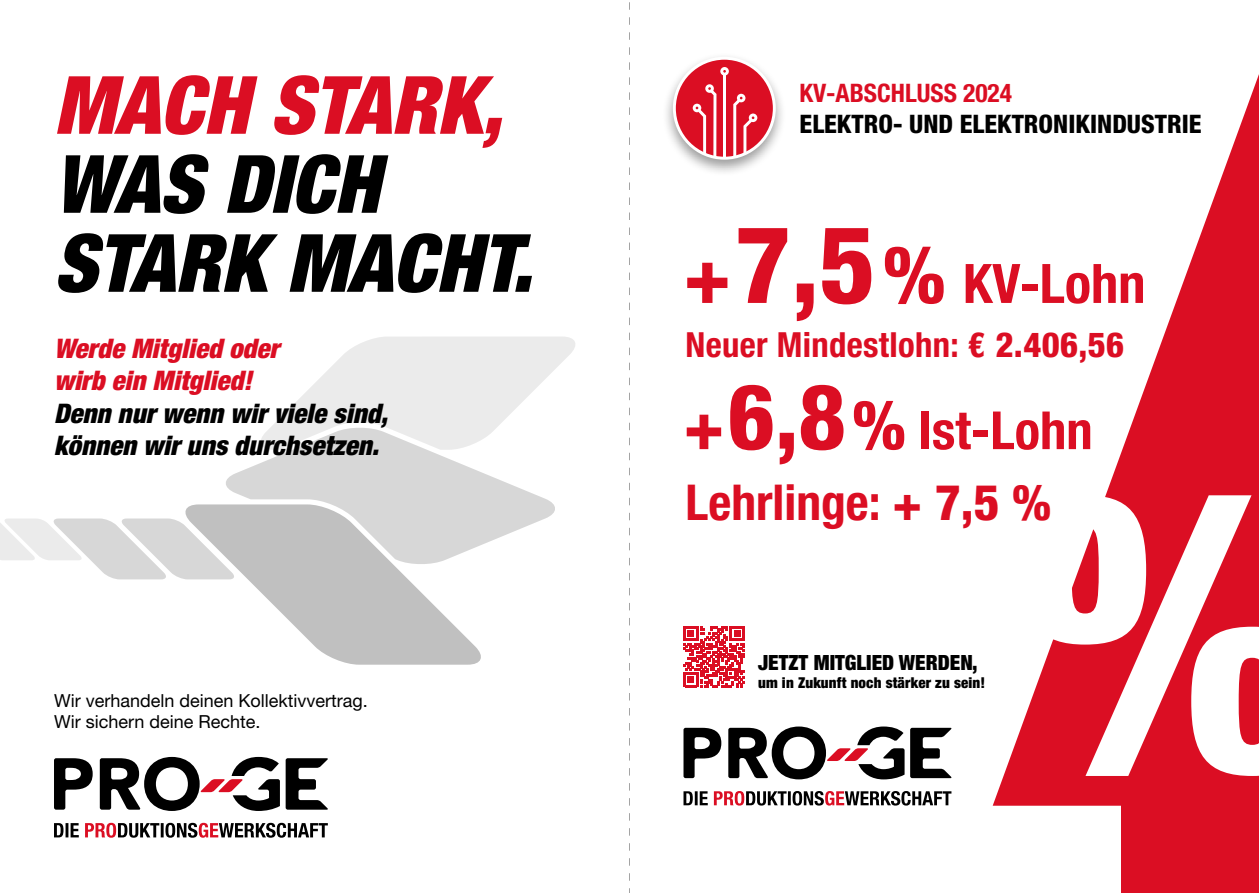
<style>
.page{position:relative;width:1259px;height:893px;background:#fff}
.page>*{position:absolute;margin:0;border:0;box-sizing:border-box;transform-origin:0 0}
.t1{font:800 condensed 107.7px "Helvetica Neue LT Std";color:#db0e23}
.t2{font:800 condensed 90.75px "Helvetica Neue LT Std";color:#db0e23}
.t3{font:italic 900 condensed 80.4px/79.1px "Helvetica Neue LT Std";color:#000}
.t4{font:italic 900 condensed 80.4px "Helvetica Neue LT Std";color:#db0e23}
.t5{font:700 condensed 54.45px "Helvetica Neue LT Std";color:#db0e23}
.t6{font:700 condensed 52.65px "Helvetica Neue LT Std";color:#db0e23}
.t7{font:700 condensed 49.5px "Helvetica Neue LT Std";color:#db0e23}
.t8{font:700 condensed 34.65px "Helvetica Neue LT Std";letter-spacing:.01em;color:#db0e23}
.t9{font:italic 900 condensed 27px/32.4px "Helvetica Neue LT Std";color:#000}
.t10{font:italic 900 condensed 27px/32.4px "Helvetica Neue LT Std";color:#db0e23}
.t11{font:800 condensed 25.5px "Helvetica Neue LT Std";color:#000}
.t12{font:700 condensed 25.5px "Helvetica Neue LT Std";color:#db0e23}
.t13{font:900 condensed 21px "Helvetica Neue LT Std";color:#000}
.t14{font:18px/21.6px "Helvetica Neue LT Std";color:#000}
.t15{font:900 condensed 15px "Helvetica Neue LT Std";letter-spacing:.01em;color:#000}
.s1{font-size:79.35px}
.s2{font-weight:800}
.s3{font-size:68.1px}
</style>
<div class="page">
<svg style="left:683px;top:726px;width:269px;height:80px"></svg>
<div style="left:1121px;top:744px;width:138px;height:149px;background:#db0e23"></div>
<svg style="left:992px;top:74px;width:267px;height:732px"></svg>
<svg style="left:54px;top:757px;width:274px;height:81px"></svg>
<svg style="left:0;top:518px;width:184px;height:61px"></svg>
<svg style="left:272px;top:337px;width:303px;height:89px"></svg>
<svg style="left:184px;top:504px;width:297px;height:161px;fill:#c0c0c0"></svg>
<svg style="left:224px;top:426px;width:331px;height:139px;fill:#d7d7d7"></svg>
<svg style="left:1024px;top:495px;width:235px;height:281px"></svg>
<div style="left:662px;top:51px;width:125px;height:126px;background:#000;opacity:.4"></div>
<svg style="left:673px;top:57px;width:103px;height:103px"></svg>
<svg style="left:683px;top:626px;width:61px;height:61px"></svg>
<svg style="left:629px;top:2px;width:1px;height:891px"></svg>
<h3 class="t4" style="left:54px;top:57px;width:450px">MACH STARK,</h3>
<h3 class="t3" style="left:54px;top:146px;width:480px">WAS DICH<br>STARK MACHT.</h3>
<h3 class="t10" style="left:54px;top:332px;width:227px">Werde Mitglied oder wirb ein Mitglied!</h3>
<h3 class="t9" style="left:54px;top:397px;width:335px">Denn nur wenn wir viele sind, können wir uns durchsetzen.</h3>
<p class="t14" style="left:54px;top:689px;width:315px">Wir verhandeln deinen Kollektivvertrag.<br>Wir sichern deine Rechte.</p>
<h3 class="t12" style="left:799px;top:78px;width:214px">KV-ABSCHLUSS 2024</h3>
<h3 class="t11" style="left:799px;top:108px;width:403px">ELEKTRO- UND ELEKTRONIKINDUSTRIE</h3>
<h1 class="t1" style="left:683px;top:199px;width:263px"><span class="s1">+</span>7,5<span class="s1">%</span></h1>
<h3 class="t5" style="left:963px;top:251px;width:184px">KV-Lohn</h3>
<h3 class="t8" style="left:685px;top:323px;width:440px">Neuer Mindestlohn: <span class="s2">€ 2.406,56</span></h3>
<h2 class="t2" style="left:683px;top:361px;width:223px"><span class="s3">+</span>6,8<span class="s3">%</span></h2>
<h3 class="t6" style="left:918px;top:399px;width:176px">Ist-Lohn</h3>
<h3 class="t7" style="left:685px;top:473px;width:367px">Lehrlinge: <span class="s2">+ 7,5 %</span></h3>
<p class="t13" style="left:758px;top:650px;width:221px">JETZT MITGLIED WERDEN,</p>
<p class="t15" style="left:758px;top:674px;width:228px">um in Zukunft noch stärker zu sein!</p>
</div>
